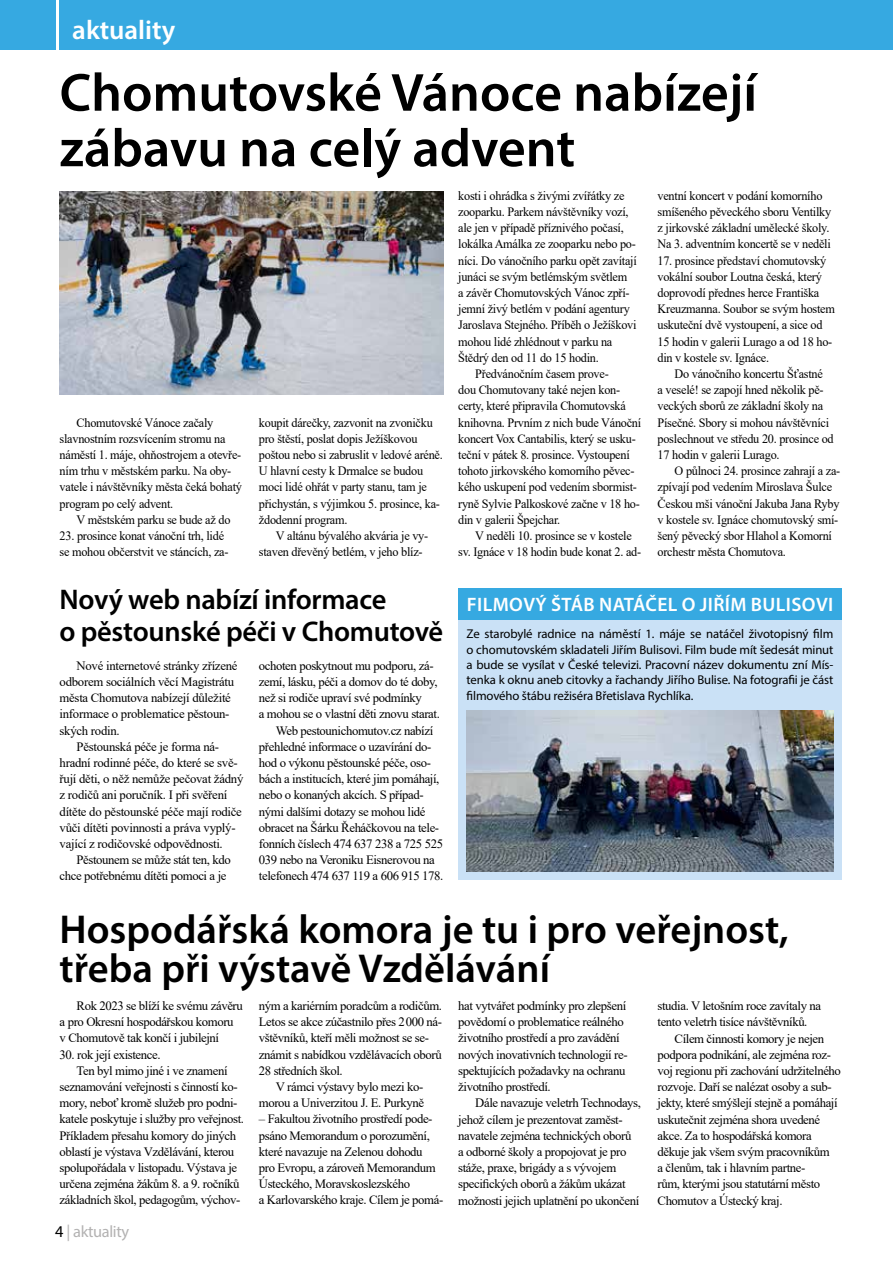
<style>
.page{position:relative;width:893px;height:1263px;background:#fff}
.page>*{position:absolute;margin:0;border:0;box-sizing:border-box;transform-origin:0 0}
.t1{font:600 54px/55.5px "Myriad Pro";color:#000}
.t2{font:600 40.5px/39px "Myriad Pro";color:#000}
.t3{font:600 28.5px/31.5px "Myriad Pro";letter-spacing:-.01em;color:#000}
.t4{font:600 27px "Myriad Pro";color:#fff}
.t5{font:600 19.5px "Myriad Pro";letter-spacing:.02em;color:#fff}
.t6{font:16.5px "Myriad Pro";letter-spacing:-.02em;color:#b3b2b2}
.t7{font:12.75px/16.2px "Times New Roman";letter-spacing:-.02em;color:#000}
.t8{font:12.75px/16.2px "Times New Roman";letter-spacing:-.02em;color:#000;scale:.96 1}
.t9{font:12.75px/15.3px "Myriad Pro";letter-spacing:-.01em;color:#000;text-align:justify}
.s1{color:#000}
</style>
<div class="page">
<div style="left:60px;top:0;width:833px;height:50px;background:#36a9e1"></div>
<div style="left:0;top:0;width:55px;height:50px;background:#36a9e1"></div>
<div style="left:458px;top:588px;width:384px;height:32px;background:#36a9e1"></div>
<div style="left:458px;top:620px;width:384px;height:260px;background:#cae1f6"></div>
<img style="left:467px;top:710px;width:366px;height:162px">
<img style="left:60px;top:191px;width:383px;height:203px">
<h3 class="t4" style="left:72px;top:13px;width:105px">aktuality</h3>
<h1 class="t1" style="left:60px;top:63px;width:699px">Chomutovské Vánoce nabízejí zábavu na celý advent</h1>
<p class="t8" style="left:60px;top:414px;width:191px;text-indent:17px">Chomutovské Vánoce začaly slavnostním rozsvícením stromu na náměstí 1. máje, ohňostrojem a otevře&shy;ním trhu v městském parku. Na oby&shy;vatele i návštěvníky města čeká bohatý program po celý advent.</p>
<p class="t8" style="left:77px;top:511px;width:162px">V městském parku se bude až do</p>
<p class="t8" style="left:60px;top:527px;width:177px">23. prosince konat vánoční trh, lidé se mohou občerstvit ve stáncích, za-</p>
<p class="t8" style="left:259px;top:414px;width:193px">koupit dárečky, zazvonit na zvoničku pro štěstí, poslat dopis Ježíškovou poštou nebo si zabruslit v ledové aréně.<br>U hlavní cesty k Drmalce se budou moci lidé ohřát v party stanu, tam je přichystán, s výjimkou 5. prosince, ka&shy;ždodenní program.</p>
<p class="t8" style="left:259px;top:527px;width:178px;text-indent:17px">V altánu bývalého akvária je vy&shy;staven dřevěný betlém, v jeho blíz-</p>
<h3 class="t3" style="left:60px;top:583px;width:385px">Nový web nabízí informace<br>o pěstounské péči v Chomutově</h3>
<p class="t7" style="left:60px;top:657px;width:179px;text-indent:17px">Nové internetové stránky zřízené odborem sociálních věcí Magistrátu města Chomutova nabízejí důležité informace o problematice pěstoun&shy;ských rodin.</p>
<p class="t7" style="left:60px;top:738px;width:185px;text-indent:17px">Pěstounská péče je forma ná&shy;hradní rodinné péče, do které se svě&shy;řují děti, o něž nemůže pečovat žádný z rodičů ani poručník. I při svěření dítěte do pěstounské péče mají rodiče vůči dítěti povinnosti a práva vyplý&shy;vající z rodičovské odpovědnosti.</p>
<p class="t7" style="left:60px;top:851px;width:173px;text-indent:17px">Pěstounem se může stát ten, kdo chce potřebnému dítěti pomoci a je</p>
<p class="t7" style="left:259px;top:657px;width:176px">ochoten poskytnout mu podporu, zá-</p>
<p class="t7" style="left:259px;top:673px;width:180px">zemí, lásku, péči a domov do té doby,</p>
<p class="t7" style="left:259px;top:689px;width:165px">než si rodiče upraví své podmínky</p>
<p class="t7" style="left:259px;top:706px;width:182px">a mohou se o vlastní děti znovu starat.</p>
<p class="t7" style="left:276px;top:722px;width:159px">Web pestounichomutov.cz nabízí</p>
<p class="t7" style="left:259px;top:738px;width:174px">přehledné informace o uzavírání do-</p>
<p class="t7" style="left:259px;top:754px;width:174px">hod o výkonu pěstounské péče, oso-</p>
<p class="t7" style="left:259px;top:770px;width:182px">bách a institucích, které jim pomáhají,</p>
<p class="t7" style="left:259px;top:787px;width:166px">nebo o konaných akcích. S případ-</p>
<p class="t7" style="left:259px;top:803px;width:168px">nými dalšími dotazy se mohou lidé</p>
<p class="t7" style="left:259px;top:819px;width:182px">obracet na Šárku Řeháčkovou na tele-</p>
<p class="t7" style="left:259px;top:835px;width:186px">fonních číslech 474 637 238 a 725 525</p>
<p class="t7" style="left:259px;top:851px;width:177px">039 nebo na Veroniku Eisnerovou na</p>
<p class="t7" style="left:259px;top:868px;width:186px">telefonech 474 637 119 a 606 915 178.</p>
<p class="t8" style="left:458px;top:187px;width:175px">kosti i ohrádka s živými zvířátky ze</p>
<p class="t8" style="left:458px;top:203px;width:179px">zooparku. Parkem návštěvníky vozí,</p>
<p class="t8" style="left:458px;top:219px;width:174px">ale jen v případě příznivého počasí,</p>
<p class="t8" style="left:458px;top:236px;width:186px">lokálka Amálka ze zooparku nebo po-</p>
<p class="t8" style="left:458px;top:252px;width:188px">níci. Do vánočního parku opět zavítají</p>
<p class="t8" style="left:458px;top:268px;width:178px">junáci se svým betlémským světlem</p>
<p class="t8" style="left:458px;top:284px;width:180px">a závěr Chomutovských Vánoc zpří-</p>
<p class="t8" style="left:458px;top:300px;width:180px">jemní živý betlém v podání agentury</p>
<p class="t8" style="left:458px;top:317px;width:187px">Jaroslava Stejného. Příběh o Ježíškovi</p>
<p class="t8" style="left:458px;top:333px;width:162px">mohou lidé zhlédnout v parku na</p>
<p class="t8" style="left:458px;top:349px;width:148px">Štědrý den od 11 do 15 hodin.</p>
<p class="t8" style="left:475px;top:365px;width:141px">Předvánočním časem prove-</p>
<p class="t8" style="left:458px;top:381px;width:170px">dou Chomutovany také nejen kon-</p>
<p class="t8" style="left:458px;top:398px;width:176px">certy, které připravila Chomutovská</p>
<p class="t8" style="left:458px;top:414px;width:192px">knihovna. Prvním z nich bude Vánoční</p>
<p class="t8" style="left:458px;top:430px;width:186px">koncert Vox Cantabilis, který se usku-</p>
<p class="t8" style="left:458px;top:446px;width:180px">teční v pátek 8. prosince. Vystoupení</p>
<p class="t8" style="left:458px;top:462px;width:185px">tohoto jirkovského komorního pěvec-</p>
<p class="t8" style="left:458px;top:479px;width:188px">kého uskupení pod vedením sbormist-</p>
<p class="t8" style="left:458px;top:495px;width:191px">ryně Sylvie Palkoskové začne v 18 ho-</p>
<p class="t8" style="left:458px;top:511px;width:108px">din v galerii Špejchar.</p>
<p class="t8" style="left:475px;top:527px;width:165px">V neděli 10. prosince se v kostele</p>
<p class="t8" style="left:458px;top:543px;width:192px">sv. Ignáce v 18 hodin bude konat 2. ad-</p>
<p class="t8" style="left:658px;top:187px;width:182px">ventní koncert v podání komorního smíšeného pěveckého sboru Ventilky z jirkovské základní umělecké školy.<br>Na 3. adventním koncertě se v neděli</p>
<p class="t8" style="left:658px;top:252px;width:186px">17. prosince představí chomutovský vokální soubor Loutna česká, který doprovodí přednes herce Františka Kreuzmanna. Soubor se svým hostem uskuteční dvě vystoupení, a sice od 15 hodin v galerii Lurago a od 18 ho&shy;din v kostele sv. Ignáce.</p>
<p class="t8" style="left:658px;top:365px;width:185px;text-indent:17px">Do vánočního koncertu Šťastné<br>a veselé! se zapojí hned několik pě&shy;veckých sborů ze základní školy na Písečné. Sbory si mohou návštěvníci poslechnout ve středu 20. prosince od 17 hodin v galerii Lurago.</p>
<p class="t8" style="left:658px;top:462px;width:192px;text-indent:17px">O půlnoci 24. prosince zahrají a za&shy;zpívají pod vedením Miroslava Šulce Českou mši vánoční Jakuba Jana Ryby v kostele sv. Ignáce chomutovský smí&shy;šený pěvecký sbor Hlahol a Komorní orchestr města Chomutova.</p>
<h3 class="t5" style="left:467px;top:592px;width:368px">FILMOVÝ ŠTÁB NATÁČEL O JIŘÍM BULISOVI</h3>
<p class="t9" style="left:467px;top:626px;width:368px">Ze starobylé radnice na náměstí 1. máje se natáčel životopisný film o chomutovském skladateli Jiřím Bulisovi. Film bude mít šedesát minut a bude se vysílat v České televizi. Pracovní název dokumentu zní Mís&shy;tenka k oknu aneb citovky a řachandy Jiřího Bulise. Na fotografii je část filmového štábu režiséra Břetislava Rychlíka.</p>
<h2 class="t2" style="left:60px;top:909px;width:731px">Hospodářská komora je tu i pro veřejnost, třeba při výstavě Vzdělávání</h2>
<p class="t7" style="left:60px;top:997px;width:185px;text-indent:17px">Rok 2023 se blíží ke svému závěru a pro Okresní hospodářskou komoru v Chomutově tak končí i jubilejní</p>
<p class="t7" style="left:60px;top:1046px;width:103px">30. rok její existence.</p>
<p class="t7" style="left:77px;top:1062px;width:152px">Ten byl mimo jiné i ve znamení</p>
<p class="t7" style="left:60px;top:1078px;width:180px">seznamování veřejnosti s činností ko-</p>
<p class="t7" style="left:60px;top:1094px;width:179px">mory, neboť kromě služeb pro podni-</p>
<p class="t7" style="left:60px;top:1110px;width:186px">katele poskytuje i služby pro veřejnost.</p>
<p class="t7" style="left:60px;top:1127px;width:178px">Příkladem přesahu komory do jiných</p>
<p class="t7" style="left:60px;top:1143px;width:176px">oblastí je výstava Vzdělávání, kterou</p>
<p class="t7" style="left:60px;top:1159px;width:179px">spolupořádala v listopadu. Výstava je</p>
<p class="t7" style="left:60px;top:1175px;width:181px">určena zejména žákům 8. a 9. ročníků</p>
<p class="t7" style="left:60px;top:1191px;width:182px">základních škol, pedagogům, výchov-</p>
<p class="t7" style="left:259px;top:997px;width:185px">ným a kariérním poradcům a rodičům.<br>Letos se akce zúčastnilo přes 2000 ná&shy;vštěvníků, kteří měli možnost se se&shy;známit s nabídkou vzdělávacích oborů 28 středních škol.</p>
<p class="t7" style="left:259px;top:1078px;width:167px;text-align:right">V rámci výstavy bylo mezi ko&shy;morou a Univerzitou J. E. Purkyně</p>
<p class="t7" style="left:259px;top:1111px;width:186px">– Fakultou životního prostředí pode&shy;psáno Memorandum o porozumění, které navazuje na Zelenou dohodu<br>pro Evropu, a zároveň Memorandum Ústeckého, Moravskoslezského<br>a Karlovarského kraje. Cílem je pomá-</p>
<p class="t7" style="left:458px;top:997px;width:171px">hat vytvářet podmínky pro zlepšení povědomí o problematice reálného životního prostředí a pro zavádění nových inovativních technologií re&shy;spektujících požadavky na ochranu životního prostředí.</p>
<p class="t7" style="left:458px;top:1094px;width:184px;text-indent:17px">Dále navazuje veletrh Technodays, jehož cílem je prezentovat zaměst&shy;navatele zejména technických oborů<br>a odborné školy a propojovat je pro stáže, praxe, brigády a s vývojem specifických oborů a žákům ukázat možnosti jejich uplatnění po ukončení</p>
<p class="t7" style="left:657px;top:997px;width:165px">studia. V letošním roce zavítaly na tento veletrh tisíce návštěvníků.</p>
<p class="t7" style="left:657px;top:1030px;width:185px;text-indent:17px">Cílem činnosti komory je nejen podpora podnikání, ale zejména roz&shy;voj regionu při zachování udržitelného rozvoje. Daří se nalézat osoby a sub&shy;jekty, které smýšlejí stejně a pomáhají uskutečnit zejména shora uvedené akce. Za to hospodářská komora děkuje jak všem svým pracovníkům<br>a členům, tak i hlavním partne-<br>rům, kterými jsou statutární město Chomutov a Ústecký kraj.</p>
<p class="t6" style="left:55px;top:1221px;width:76px"><span class="s1">4</span> | aktuality</p>
</div>
